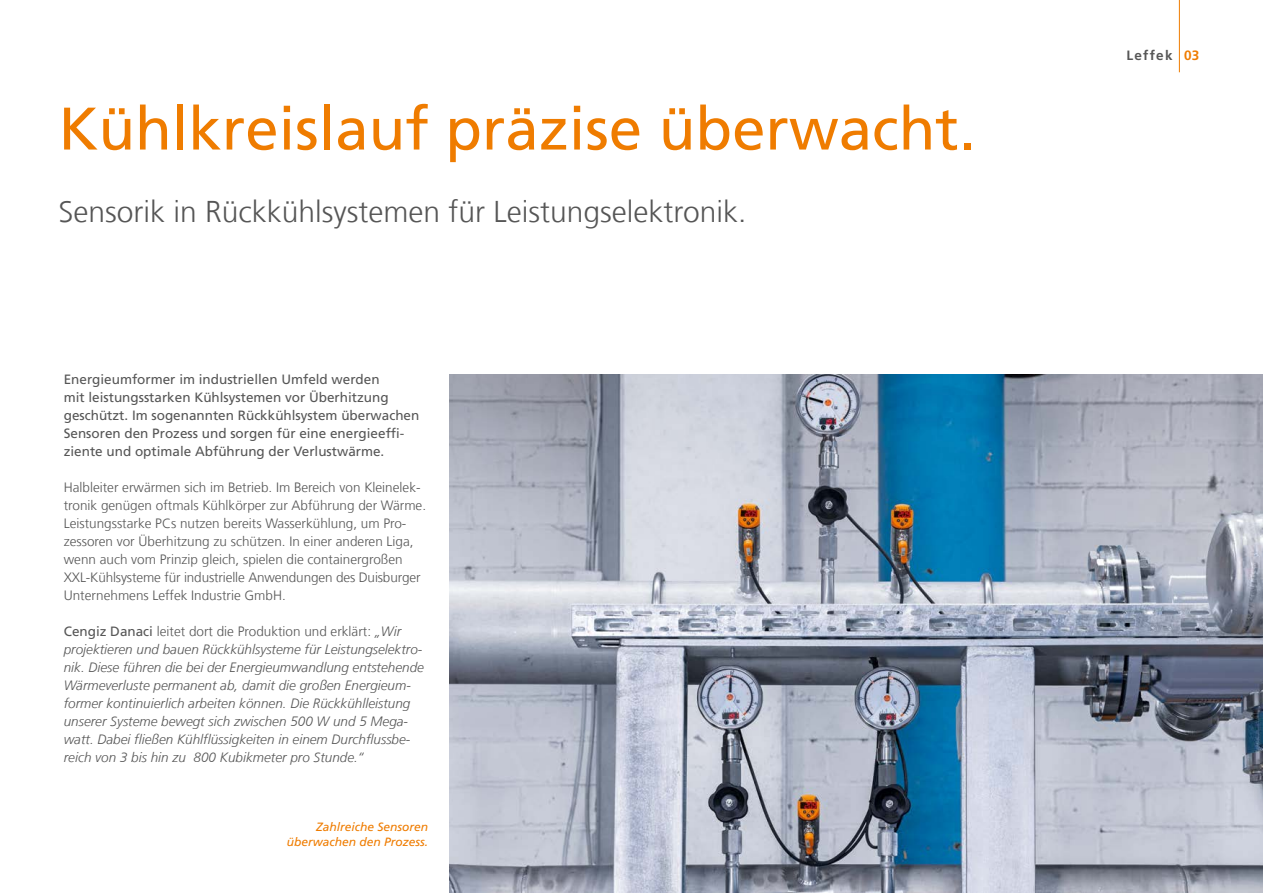
<style>
.page{position:relative;width:1263px;height:893px;background:#fff}
.page>*{position:absolute;margin:0;border:0;box-sizing:border-box;transform-origin:0 0}
.Headline{font:60px "Frutiger LT Com";color:#ef7c00}
.Subheadline_Innensei{font:300 30px "Frutiger LT Com";color:#565656}
.Fließtext_9pt_versch{font:italic 300 13.5px/18px "Frutiger LT Com";color:#565656}
.Fließtext_9pt_versch-2{font:300 13.5px/18px "Frutiger LT Com";color:#565656}
.Einleitung_9pt{font:13.5px/18px "Frutiger LT Com";color:#565656}
.t1{font:700 13.5px "Frutiger LT Com";letter-spacing:.1em;color:#565656}
.Bildunterschrift_reb{font:italic 12px/14.9px "Frutiger LT Com";color:#ef7c00;text-align:right}
.s1{font-weight:400;font-style:normal}
.s2{font-style:normal}
.s3{color:#ef7c00}
</style>
<div class="page">
<img style="left:449px;top:374px;width:814px;height:519px">
<hr style="left:1179px;top:0;width:1px;height:72px;background:#ef7c00">
<p class="Headline" style="left:58px;top:93px;width:918px">Kühlkreislauf präzise überwacht.</p>
<p class="Subheadline_Innensei" style="left:58px;top:194px;width:689px">Sensorik in Rückkühlsystemen für Leistungselektronik.</p>
<p class="Einleitung_9pt" style="left:64px;top:370px;width:357px">Energieumformer im industriellen Umfeld werden<br>mit leistungsstarken Kühlsystemen vor Überhitzung geschützt. Im sogenannten Rückkühlsystem überwachen Sensoren den Prozess und sorgen für eine energieeffi&shy;ziente und optimale Abführung der Verlustwärme.</p>
<p class="Fließtext_9pt_versch-2" style="left:64px;top:478px;width:364px">Halbleiter erwärmen sich im Betrieb. Im Bereich von Kleinelek&shy;tronik genügen oftmals Kühlkörper zur Abführung der Wärme.<br>Leistungsstarke PCs nutzen bereits Wasserkühlung, um Pro&shy;zessoren vor Überhitzung zu schützen. In einer anderen Liga, wenn auch vom Prinzip gleich, spielen die containergroßen XXL-Kühlsysteme für industrielle Anwendungen des Duisburger Unternehmens Leffek Industrie GmbH.</p>
<p class="Fließtext_9pt_versch" style="left:64px;top:622px;width:362px"><span class="s1">Cengiz Danaci</span> <span class="s2">leitet dort die Produktion und erklärt:</span> „Wir projektieren und bauen Rückkühlsysteme für Leistungselektro&shy;nik. Diese führen die bei der Energieumwandlung entstehende Wärmeverluste permanent ab, damit die großen Energieum&shy;former kontinuierlich arbeiten können. Die Rückkühlleistung unserer Systeme bewegt sich zwischen 500 W und 5 Mega&shy;watt. Dabei fließen Kühlflüssigkeiten in einem Durchflussbe&shy;reich von 3 bis hin zu 800 Kubikmeter pro Stunde.“</p>
<p class="Bildunterschrift_reb" style="left:287px;top:819px;width:143px">Zahlreiche Sensoren überwachen den Prozess.</p>
<p class="t1" style="left:1126px;top:47px;width:74px">Leffek <span class="s3">03</span></p>
</div>
